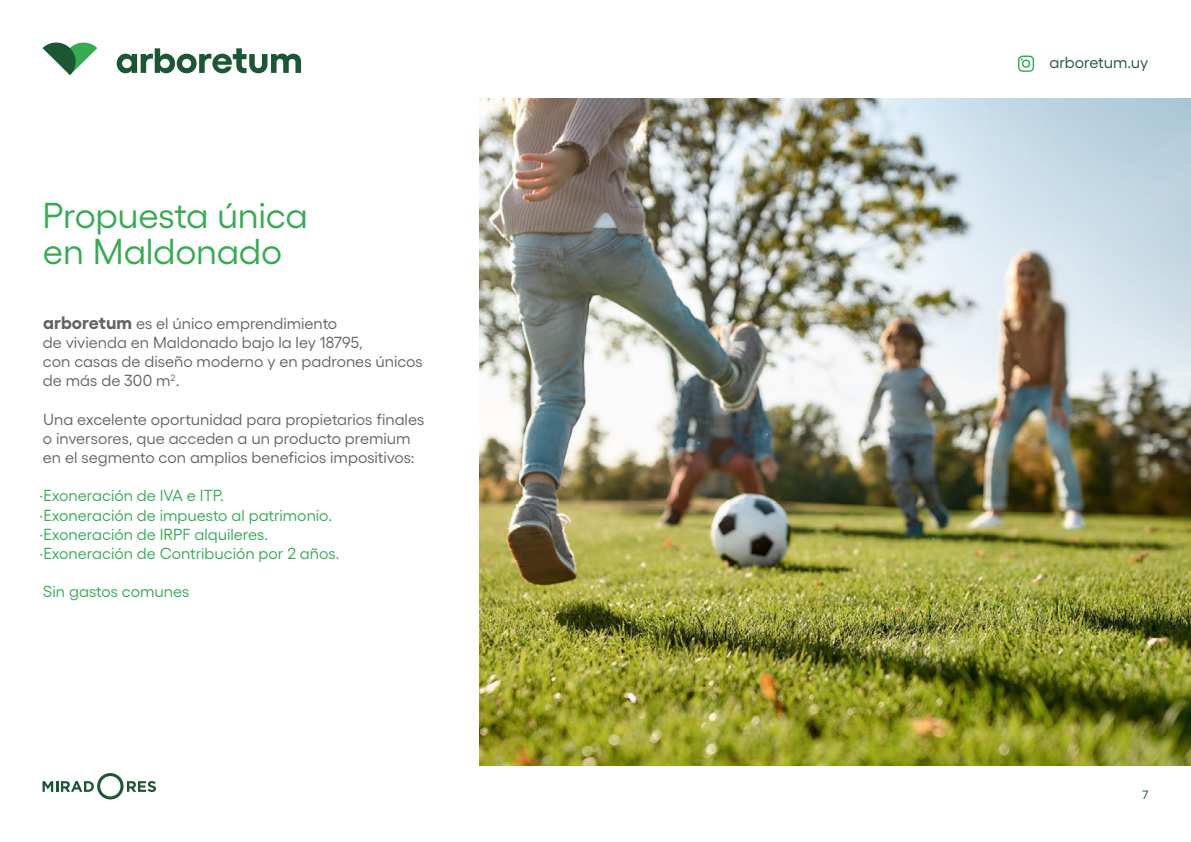
<style>
.page{position:relative;width:1191px;height:842px;background:#fff}
.page>*{position:absolute;margin:0;border:0;box-sizing:border-box;transform-origin:0 0}
.t1{font:36px/36px "Gellix";letter-spacing:-.01em;color:#35ab52}
.t2{font:16px/19.2px "Gellix";color:#646363}
.t3{font:16px/19.2px "Gellix";color:#35ab52}
.t4{font:16px "Gellix";letter-spacing:-.005em;color:#1c5733}
.t5{font:12px "Gellix";color:#0d5628}
.s1{font-weight:700;font-size:18px}
</style>
<div class="page">
<img style="left:479px;top:98px;width:712px;height:667px">
<svg style="left:43px;top:773px;width:113px;height:26px"></svg>
<svg style="left:117px;top:48px;width:184px;height:25px"></svg>
<svg style="left:43px;top:42px;width:54px;height:33px"></svg>
<svg style="left:1018px;top:56px;width:16px;height:16px"></svg>
<h1 class="t1" style="left:43px;top:194px;width:267px">Propuesta única en Maldonado</h1>
<p class="t2" style="left:43px;top:312px;width:381px"><span class="s1">arboretum</span> es el único emprendimiento<br>de vivienda en Maldonado bajo la ley 18795,<br>con casas de diseño moderno y en padrones únicos de más de 300 m<sup>2</sup>.</p>
<p class="t2" style="left:43px;top:408px;width:383px">Una excelente oportunidad para propietarios finales o inversores, que acceden a un producto premium en el segmento con amplios beneficios impositivos:</p>
<p class="t3" style="left:40px;top:485px;width:301px">·Exoneración de IVA e ITP.<br>·Exoneración de impuesto al patrimonio. ·Exoneración de IRPF alquileres. ·Exoneración de Contribución por 2 años.</p>
<p class="t3" style="left:43px;top:581px;width:148px">Sin gastos comunes</p>
<p class="t4" style="left:1049px;top:50px;width:100px">arboretum.uy</p>
<p class="t5" style="left:1142px;top:786px;width:7px">7</p>
</div>
